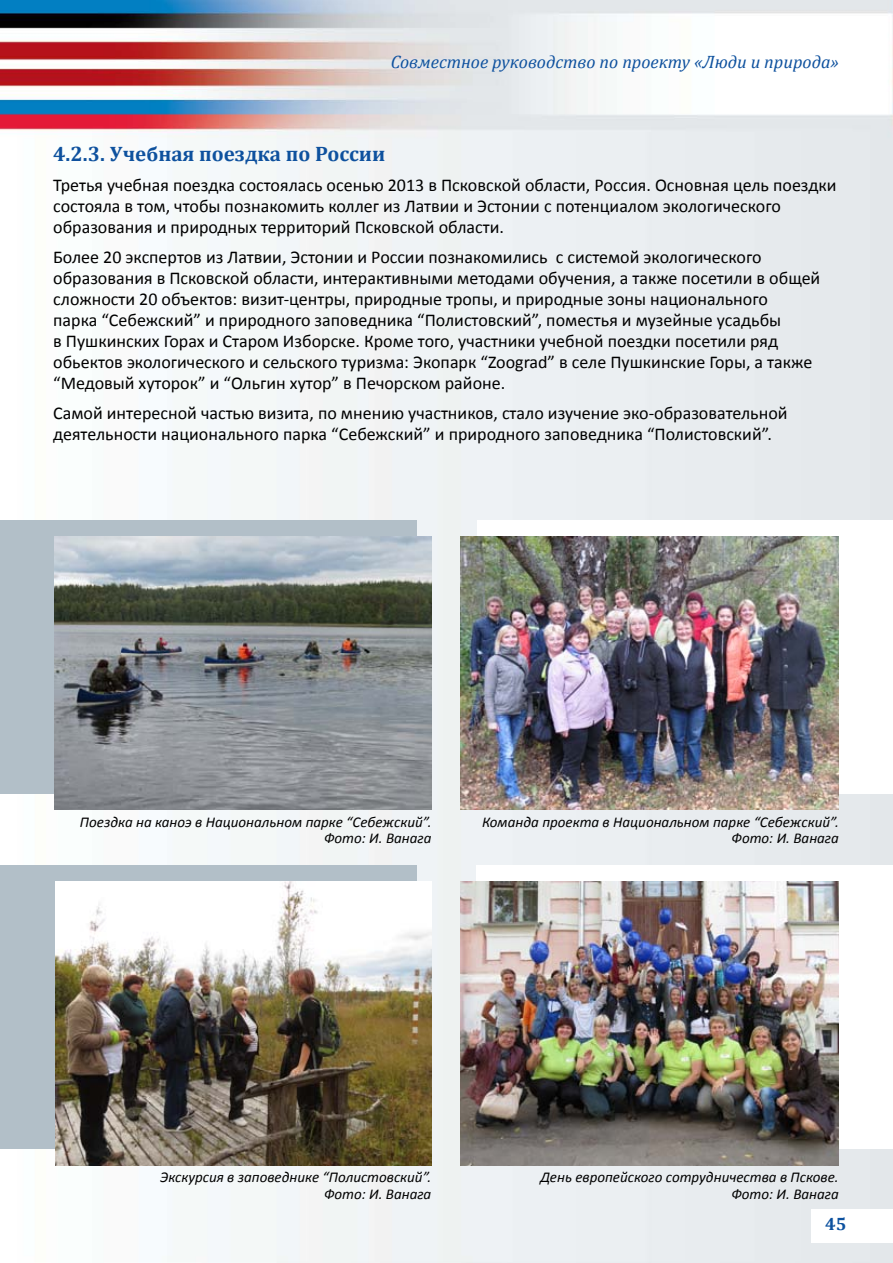
<style>
.page{position:relative;width:893px;height:1263px;background:#fff}
.page>*{position:absolute;margin:0;border:0;box-sizing:border-box;transform-origin:0 0}
.t1{font:700 21px "Cambria";color:#0e519e}
.t2{font:18px/21px "Calibri";color:#000}
.t3{font:italic 18px "Cambria";color:#0e519e}
.t4{font:700 18px "Cambria";color:#0c519f}
.t5{font:italic 15px/16.5px "Calibri";color:#000;text-align:right}
</style>
<div class="page">
<img style="left:0;top:0;width:893px;height:1263px">
<div style="left:811px;top:1209px;width:82px;height:33px;background:#fff"></div>
<div style="left:0;top:520px;width:416px;height:273px;background:#b2bfc8"></div>
<div style="left:0;top:865px;width:416px;height:284px;background:#b2bfc8"></div>
<img style="left:54px;top:536px;width:377px;height:274px">
<img style="left:55px;top:882px;width:376px;height:283px">
<div style="left:477px;top:520px;width:416px;height:273px;background:#fff"></div>
<div style="left:477px;top:865px;width:416px;height:284px;background:#fff"></div>
<img style="left:461px;top:882px;width:378px;height:283px">
<img style="left:461px;top:537px;width:378px;height:273px">
<p class="t3" style="left:391px;top:49px;width:450px">Совместное руководство по проекту «Люди и природа»</p>
<p class="t1" style="left:53px;top:139px;width:334px">4.2.3. Учебная поездка по России</p>
<p class="t2" style="left:53px;top:175px;width:785px">Третья учебная поездка состоялась осенью 2013 в Псковской области, Россия. Основная цель поездки состояла в том, чтобы познакомить коллег из Латвии и Эстонии с потенциалом экологического образования и природных территорий Псковской области.</p>
<p class="t2" style="left:53px;top:247px;width:769px">Более 20 экспертов из Латвии, Эстонии и России познакомились с системой экологического образования в Псковской области, интерактивными методами обучения, а также посетили в общей сложности 20 объектов: визит-центры, природные тропы, и природные зоны национального<br>парка “Себежский” и природного заповедника “Полистовский”, поместья и музейные усадьбы<br>в Пушкинских Горах и Старом Изборске. Кроме того, участники учебной поездки посетили ряд обьектов экологического и сельского туризма: Экопарк “Zoograd” в селе Пушкинские Горы, а также “Медовый хуторок” и “Ольгин хутор” в Печорском районе.</p>
<p class="t2" style="left:53px;top:403px;width:736px">Самой интересной частью визита, по мнению участников, стало изучение эко-образовательной деятельности национального парка “Себежский” и природного заповедника “Полистовский”.</p>
<p class="t5" style="left:80px;top:813px;width:353px">Поездка на каноэ в Национальном парке “Себежский”.<br>Фото: И. Ванага</p>
<p class="t5" style="left:482px;top:813px;width:358px">Команда проекта в Национальном парке “Себежский”.<br>Фото: И. Ванага</p>
<p class="t5" style="left:160px;top:1168px;width:273px">Экскурсия в заповеднике “Полистовский”.<br>Фото: И. Ванага</p>
<p class="t5" style="left:540px;top:1168px;width:300px">День европейского сотрудничества в Пскове.<br>Фото: И. Ванага</p>
<p class="t4" style="left:825px;top:1211px;width:23px">45</p>
</div>
